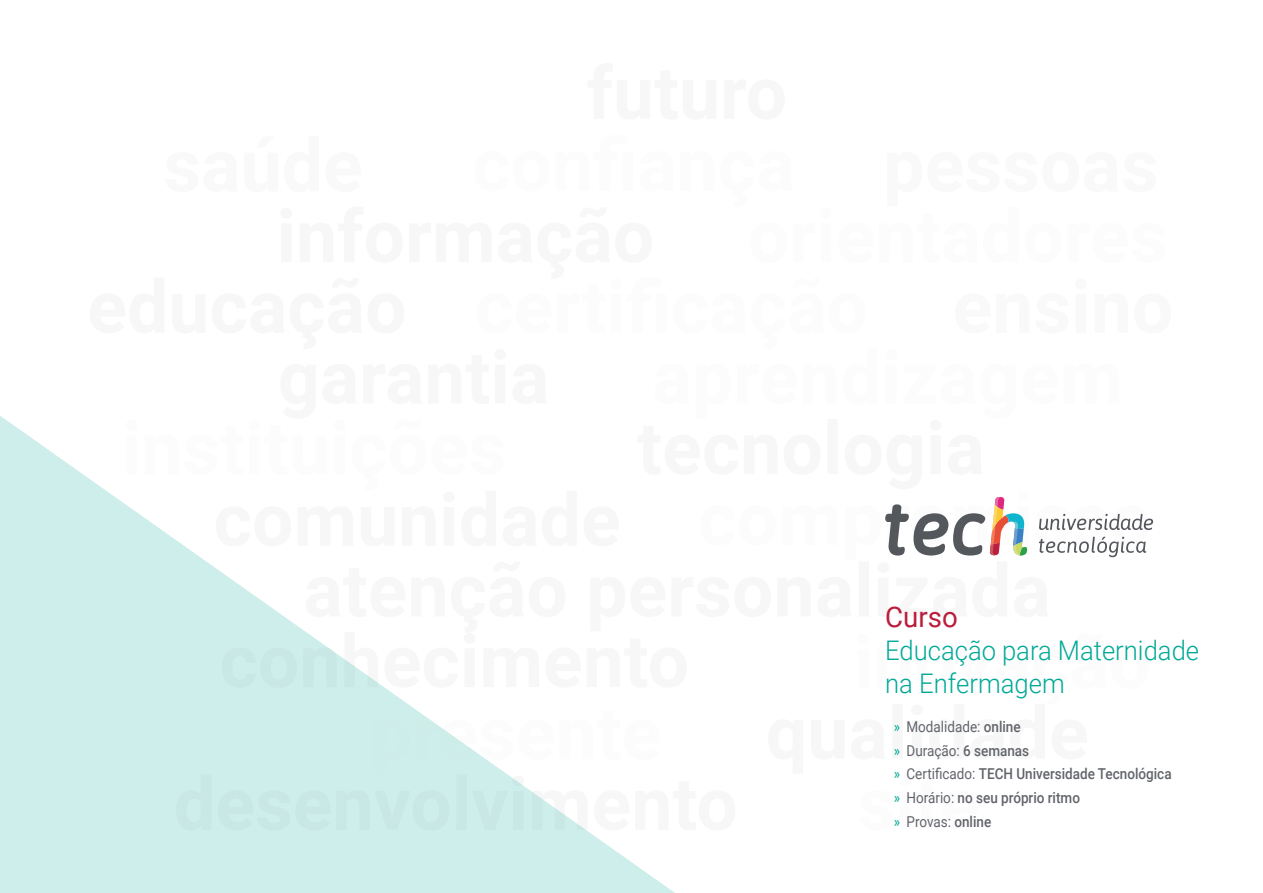
<style>
.page{position:relative;width:1263px;height:893px;background:#fff}
.page>*{position:absolute;margin:0;border:0;box-sizing:border-box;transform-origin:0 0}
.t1{font:28.5px "Roboto";color:#ba1e3c}
.t2{font:300 27px/33px "Roboto";color:#00a996;scale:.95 1}
.t3{font:500 15px/23.7px "Roboto";color:#61646a;scale:.9 1}
.s1{font-weight:400;color:#00a996}
.s2{font-weight:400}
</style>
<div class="page">
<svg style="left:0;top:416px;width:675px;height:477px;background:#d3f0ec"></svg>
<svg style="left:306px;top:561px;width:369px;height:71px"></svg>
<svg style="left:222px;top:632px;width:453px;height:56px"></svg>
<svg style="left:176px;top:711px;width:499px;height:119px"></svg>
<svg style="left:90px;top:416px;width:1064px;height:144px"></svg>
<h1 class="t1" style="left:885px;top:597px;width:74px">Curso</h1>
<h2 class="t2" style="left:885px;top:633px;width:332px">Educação para Maternidade na Enfermagem</h2>
<p class="t3" style="left:894px;top:714px;width:310px"><span class="s1">»</span> <span class="s2">Modalidade:</span> online<br><span class="s1">»</span> <span class="s2">Duração:</span> 6 semanas<br><span class="s1">»</span> <span class="s2">Certificado:</span> TECH Universidade Tecnológica <span class="s1">»</span> <span class="s2">Horário:</span> no seu próprio ritmo<br><span class="s1">»</span> <span class="s2">Provas:</span> online</p>
</div>
